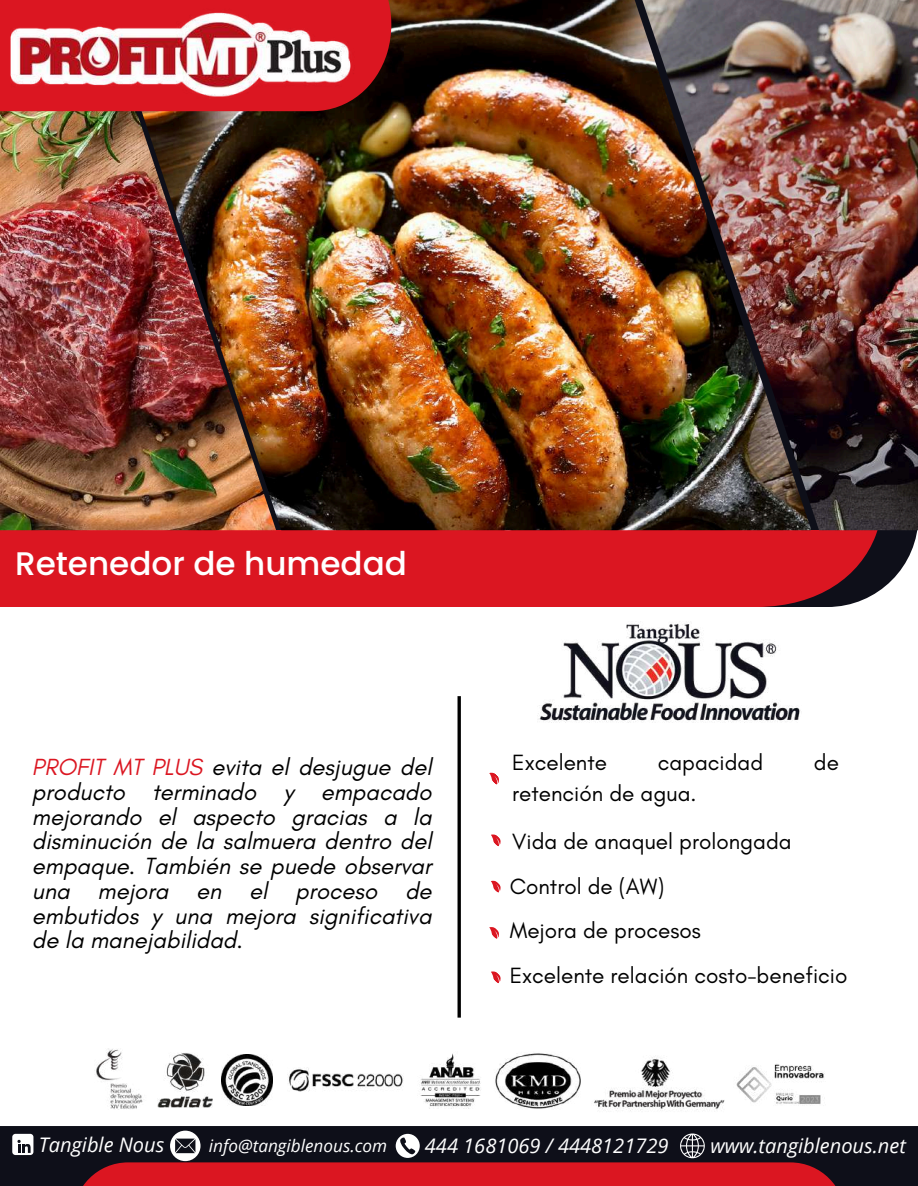
<style>
.page{position:relative;width:918px;height:1186px;background:#fff}
.page>*{position:absolute;margin:0;border:0;box-sizing:border-box;transform-origin:0 0}
.t1{font:500 32.7px "Poppins";color:#fff}
.t2{font:italic 23.85px/24.8px "Glacial Indifference";color:#000;text-align:justify}
.t3{font:22.5px/44.4px "Glacial Indifference";color:#000}
.t4{font:italic 20.1px "Open Sans";color:#fff}
.t5{font:italic 17.25px "Open Sans";color:#fff}
.s1{color:#db1621}
</style>
<div class="page">
<div style="left:0;top:530px;width:882px;height:77px;background:#db1621"></div>
<img style="left:275px;top:0;width:367px;height:530px">
<img style="left:0;top:111px;width:275px;height:419px">
<img style="left:642px;top:0;width:276px;height:530px">
<div style="left:0;top:0;width:391px;height:111px;background:#db1621"></div>
<img style="left:10px;top:12px;width:374px;height:87px">
<div style="left:0;top:1126px;width:918px;height:60px;background:#0e0f19"></div>
<div style="left:73px;top:1162px;width:772px;height:24px;background:#db1621"></div>
<img style="left:96px;top:1048px;width:47px;height:61px">
<img style="left:158px;top:1053px;width:55px;height:55px">
<img style="left:594px;top:1057px;width:131px;height:54px">
<img style="left:420px;top:1053px;width:61px;height:55px">
<img style="left:289px;top:1068px;width:114px;height:24px">
<img style="left:222px;top:1054px;width:51px;height:51px">
<img style="left:736px;top:1064px;width:89px;height:40px">
<img style="left:495px;top:1053px;width:86px;height:56px">
<div style="left:12px;top:1134px;width:21px;height:21px;background:#fff;border-radius:3px"></div>
<svg style="left:17px;top:1140px;width:14px;height:13px"></svg>
<svg style="left:396px;top:1134px;width:24px;height:24px"></svg>
<svg style="left:680px;top:1133px;width:25px;height:25px"></svg>
<svg style="left:170px;top:1130px;width:31px;height:31px"></svg>
<img style="left:538px;top:623px;width:263px;height:100px">
<hr style="left:458px;top:696px;width:3px;height:321px;background:#000">
<svg style="left:489px;top:772px;width:10px;height:13px"></svg>
<svg style="left:491px;top:834px;width:10px;height:13px"></svg>
<svg style="left:491px;top:880px;width:10px;height:13px"></svg>
<svg style="left:489px;top:927px;width:10px;height:12px"></svg>
<svg style="left:491px;top:971px;width:10px;height:13px"></svg>
<h1 class="t1" style="left:15px;top:541px;width:393px">Retenedor de humedad</h1>
<p class="t2" style="left:32px;top:754px;width:401px"><span class="s1">PROFIT MT PLUS</span> evita el desjugue del producto terminado y empacado mejorando el aspecto gracias a la disminución de la salmuera dentro del empaque. También se puede observar una mejora en el proceso de embutidos y una mejora significativa de la manejabilidad.</p>
<p class="t3" style="left:512px;top:740px;width:96px">Excelente</p>
<p class="t3" style="left:658px;top:740px;width:107px">capacidad</p>
<p class="t3" style="left:814px;top:740px;width:27px">de</p>
<p class="t3" style="left:512px;top:769px;width:281px;line-height:48px">retención de agua.<br>Vida de anaquel prolongada</p>
<p class="t3" style="left:510px;top:863px;width:339px">Control de (AW)<br>Mejora de procesos<br>Excelente relación costo-beneficio</p>
<p class="t4" style="left:39px;top:1130px;width:127px">Tangible Nous</p>
<p class="t5" style="left:209px;top:1133px;width:180px">info@tangiblenous.com</p>
<p class="t4" style="left:425px;top:1131px;width:245px">444 1681069 / 4448121729</p>
<p class="t4" style="left:710px;top:1131px;width:197px">www.tangiblenous.net</p>
</div>
